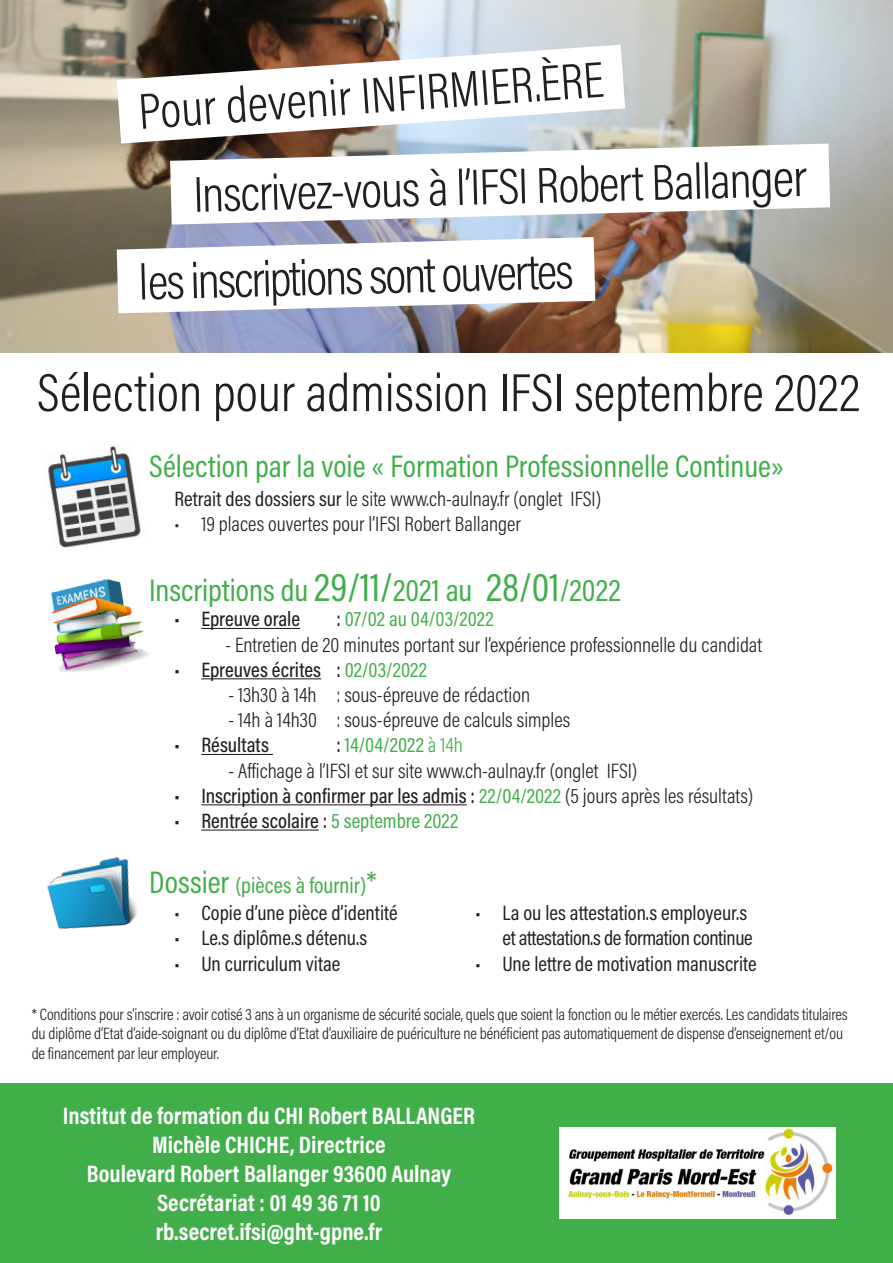
<style>
.page{position:relative;width:893px;height:1263px;background:#fff}
.page>*{position:absolute;margin:0;border:0;box-sizing:border-box;transform-origin:0 0}
.t1{font:300 54px "Acumin Pro Cond";color:#231f20}
.t2{font:300 51px "Acumin Pro Cond";color:#231f20}
.t3{font:31.5px "Acumin Pro Cond";color:#40ae49}
.t4{font:700 24px "Acumin Pro Cond";color:#fff}
.t5{font:22.5px "Acumin Pro Cond";color:#40ae49}
.t6{font:300 21px "Acumin Pro Cond";color:#231f20}
.t7{font:21px/25.2px "Acumin Pro Cond";color:#231f20;text-align:right}
.t8{font:500 21px "Acumin Pro Cond";color:#231f20}
.t9{font:21px "Acumin Pro Cond";letter-spacing:.005em;color:#40ae49}
.t10{font:300 16.5px/19.8px "Acumin Pro Cond";letter-spacing:-.01em;color:#231f20}
.s1{font-weight:400}
.s2{font-size:40.5px}
.s3{font-weight:500;color:#231f20}
.s4{font-weight:400;color:#40ae49}
.s5{font-weight:300}
.s6{font-size:31.5px}
</style>
<div class="page">
<div style="left:0;top:1083px;width:893px;height:180px;background:#40ae49"></div>
<img style="left:0;top:0;width:893px;height:353px">
<svg style="left:117px;top:45px;width:508px;height:99px"></svg>
<svg style="left:170px;top:144px;width:660px;height:81px"></svg>
<svg style="left:117px;top:237px;width:478px;height:76px"></svg>
<img style="left:48px;top:445px;width:93px;height:103px">
<img style="left:559px;top:1127px;width:277px;height:92px">
<img style="left:51px;top:578px;width:98px;height:94px">
<hr style="left:201px;top:628px;width:99px;height:1px;background:#231f20">
<hr style="left:201px;top:678px;width:120px;height:1px;background:#231f20">
<hr style="left:201px;top:754px;width:72px;height:1px;background:#231f20">
<hr style="left:201px;top:804px;width:266px;height:1px;background:#231f20">
<hr style="left:201px;top:829px;width:118px;height:1px;background:#231f20">
<img style="left:47px;top:857px;width:91px;height:72px">
<svg style="left:752px;top:168px;width:55px;height:40px"></svg>
<p class="t2" style="left:136px;top:79px;width:468px;rotate:-4deg">Pour devenir INFIRMIER.ÈRE</p>
<p class="t2" style="left:193px;top:159px;width:560px;rotate:-1deg">Inscrivez-vous à l’IFSI Robert Ballan</p>
<p class="t2" style="left:138px;top:248px;width:436px;rotate:-1deg">les inscriptions sont ouvertes</p>
<p class="t1" style="left:37px;top:358px;width:824px">Sélection pour admission IFSI septembre 2022</p>
<p class="t3" style="left:149px;top:446px;width:636px">Sélection par la voie « Formation Professionnelle Continue»</p>
<p class="t6" style="left:174px;top:485px;width:428px"><span class="s1">Retrait des dossiers sur</span> le site www.ch-aulnay.fr (onglet IFSI)</p>
<p class="t6" style="left:174px;top:510px;width:348px">• 19 places ouvertes pour l’IFSI Robert Ballanger</p>
<p class="t3" style="left:149px;top:569px;width:473px">Inscriptions du <span class="s2">29/11/</span>2021 au <span class="s2">28/01</span>/2022</p>
<p class="t8" style="left:174px;top:605px;width:127px">• Epreuve orale</p>
<p class="t9" style="left:336px;top:605px;width:159px"><span class="s3">:</span> 07/02 au 04/03/2022</p>
<p class="t6" style="left:225px;top:631px;width:538px">- Entretien de 20 minutes portant sur l’expérience professionnelle du candidat</p>
<p class="t8" style="left:174px;top:656px;width:254px">• Epreuves écrites : <span class="s4">02/03/2022</span></p>
<p class="t6" style="left:228px;top:681px;width:303px">- 13h30 à 14h : sous-épreuve de rédaction</p>
<p class="t6" style="left:228px;top:706px;width:343px">- 14h à 14h30 : sous-épreuve de calculs simples</p>
<p class="t8" style="left:174px;top:731px;width:96px">• Résultats</p>
<p class="t9" style="left:336px;top:731px;width:128px"><span class="s3">:</span> 14/04/2022 <span class="s5">à 14h</span></p>
<p class="t6" style="left:228px;top:757px;width:410px">- Affichage à l’IFSI et sur site www.ch-aulnay.fr (onglet IFSI)</p>
<p class="t8" style="left:174px;top:782px;width:581px">• Inscription à confirmer par les admis : <span class="s4">22/04/2022</span> <span class="s5">(5 jours après les résultats)</span></p>
<p class="t8" style="left:174px;top:807px;width:285px">• Rentrée scolaire : <span class="s4">5 septembre 2022</span></p>
<p class="t5" style="left:149px;top:870px;width:229px"><span class="s6">Dossier</span> (pièces à fournir)<span class="s6">*</span></p>
<p class="t7" style="left:174px;top:900px;width:225px">• Copie d’une pièce d’identité</p>
<p class="t7" style="left:174px;top:925px;width:194px">• Le.s diplôme.s détenu.s</p>
<p class="t7" style="left:174px;top:950px;width:168px">• Un curriculum vitae</p>
<p class="t7" style="left:475px;top:900px;width:279px">• La ou les attestation.s employeur.s et attestation.s de formation continue</p>
<p class="t7" style="left:475px;top:950px;width:283px">• Une lettre de motivation manuscrite</p>
<p class="t10" style="left:32px;top:1004px;width:817px">* Conditions pour s’inscrire : avoir cotisé 3 ans à un organisme de sécurité sociale, quels que soient la fonction ou le métier exercés. Les candidats titulaires du diplôme d’Etat d’aide-soignant ou du diplôme d’Etat d’auxiliaire de puériculture ne bénéficient pas automatiquement de dispense d’enseignement et/ou de financement par leur employeur.</p>
<p class="t4" style="left:63px;top:1100px;width:413px">Institut de formation du CHI Robert BALLANGER</p>
<p class="t4" style="left:152px;top:1129px;width:235px">Michèle CHICHE, Directrice</p>
<p class="t4" style="left:87px;top:1158px;width:366px">Boulevard Robert Ballanger 93600 Aulnay</p>
<p class="t4" style="left:157px;top:1187px;width:225px">Secrétariat : 01 49 36 71 10</p>
<p class="t4" style="left:156px;top:1215px;width:228px">rb.secret.ifsi@ght-gpne.fr</p>
</div>
